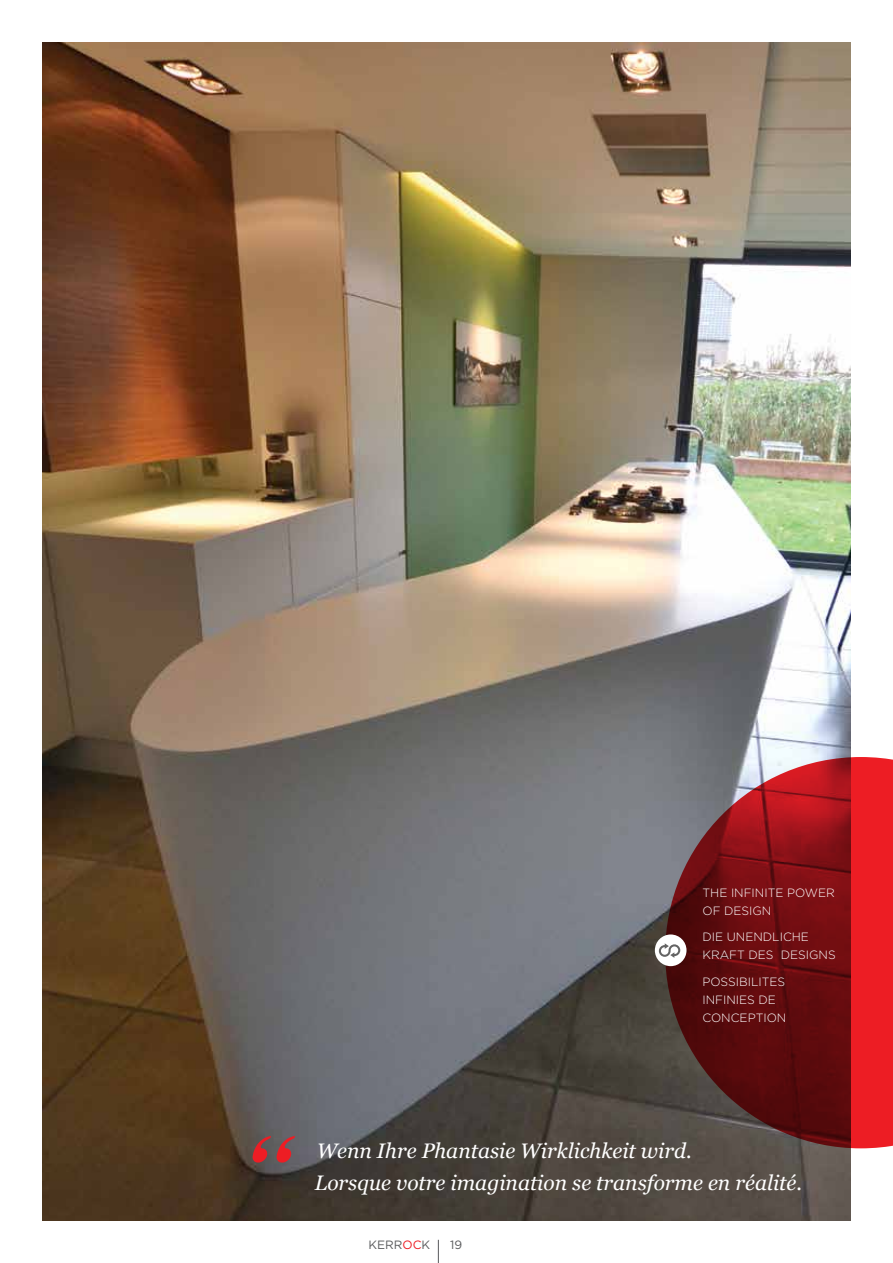
<style>
.page{position:relative;width:893px;height:1263px;background:#fff}
.page>*{position:absolute;margin:0;border:0;box-sizing:border-box;transform-origin:0 0}
.t1{font:italic 21px/31.3px "Georgia";color:#fff}
.t2{font:300 12px/18px "Gotham BU";color:#fff}
.t3{font:12px "Gotham BU";color:#58595b}
.s1{color:#ed1d24}
</style>
<div class="page">
<svg style="left:438px;top:1240px;width:1px;height:23px"></svg>
<img style="left:43px;top:43px;width:807px;height:1177px">
<svg style="left:665px;top:757px;width:228px;height:391px;background:#862226"></svg>
<svg style="left:253px;top:1136px;width:42px;height:26px"></svg>
<div style="left:655px;top:934px;width:31px;height:32px;background:#fff;border-radius:50%"></div>
<svg style="left:659px;top:943px;width:21px;height:15px"></svg>
<p class="t2" style="left:702px;top:883px;width:134px">THE INFINITE POWER<br>OF DESIGN</p>
<p class="t2" style="left:702px;top:928px;width:135px">DIE UNENDLICHE<br>KRAFT DES DESIGNS</p>
<p class="t2" style="left:702px;top:972px;width:85px">POSSIBILITES<br>INFINIES DE<br>CONCEPTION</p>
<h1 class="t1" style="left:315px;top:1135px;width:489px">Wenn Ihre Phantasie Wirklichkeit wird.<br>Lorsque votre imagination se transforme en réalité.</h1>
<p class="t3" style="left:368px;top:1238px;width:63px">KERR<span class="s1">OC</span>K</p>
<p class="t3" style="left:450px;top:1238px;width:14px">19</p>
</div>
